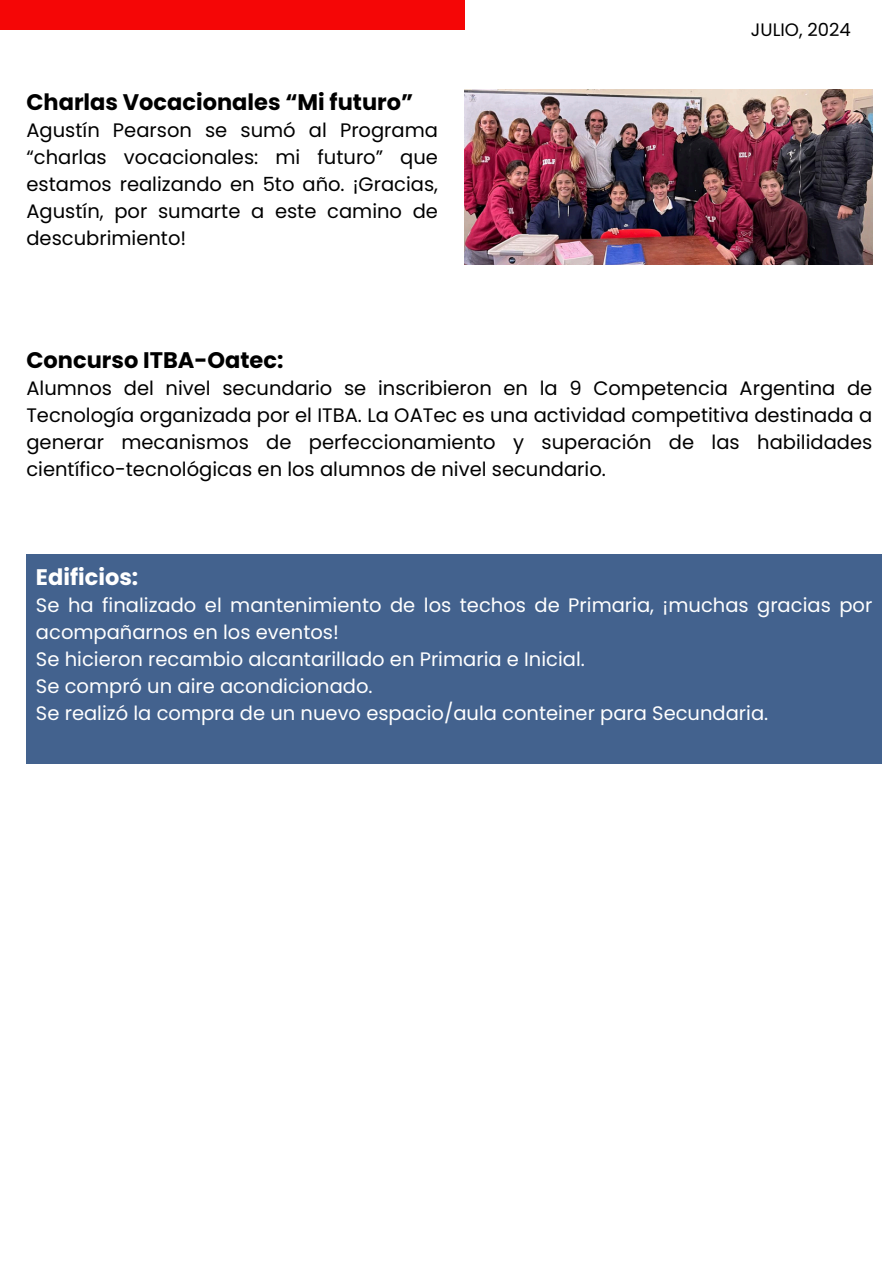
<style>
.page{position:relative;width:894px;height:1264px;background:#fff}
.page>*{position:absolute;margin:0;border:0;box-sizing:border-box;transform-origin:0 0}
.t1{font:700 22.5px "Poppins";color:#000}
.t2{font:700 22.5px "Poppins";color:#fff}
.t3{font:19.5px/27px "Poppins";color:#000;text-align:justify}
.t4{font:19.5px/27px "Poppins";color:#fff}
.t5{font:18px "Poppins";color:#000}
</style>
<div class="page">
<div style="left:0;top:0;width:464px;height:30px;background:#f50606"></div>
<img style="left:464px;top:89px;width:407px;height:176px">
<div style="left:26px;top:554px;width:855px;height:210px;background:#43628e"></div>
<h1 class="t1" style="left:26px;top:86px;width:388px">Charlas Vocacionales “Mi futuro”</h1>
<p class="t3" style="left:26px;top:116px;width:413px">Agustín Pearson se sumó al Programa “charlas vocacionales: mi futuro” que estamos realizando en 5to año. ¡Gracias, Agustín, por sumarte a este camino de descubrimiento!</p>
<p class="t5" style="left:750px;top:17px;width:101px">JULIO, 2024</p>
<p class="t1" style="left:26px;top:344px;width:258px">Concurso ITBA-Oatec:</p>
<p class="t3" style="left:26px;top:375px;width:847px">Alumnos del nivel secundario se inscribieron en la 9 Competencia Argentina de Tecnología organizada por el ITBA. La OATec es una actividad competitiva destinada a generar mecanismos de perfeccionamiento y superación de las habilidades científico-tecnológicas en los alumnos de nivel secundario.</p>
<p class="t2" style="left:36px;top:561px;width:104px">Edificios:</p>
<p class="t4" style="left:36px;top:592px;width:837px">Se ha finalizado el mantenimiento de los techos de Primaria, ¡muchas gracias por acompañarnos en los eventos!</p>
<p class="t4" style="left:36px;top:646px;width:550px">Se hicieron recambio alcantarillado en Primaria e Inicial.</p>
<p class="t4" style="left:36px;top:673px;width:338px">Se compró un aire acondicionado.</p>
<p class="t4" style="left:36px;top:700px;width:733px">Se realizó la compra de un nuevo espacio/aula conteiner para Secundaria.</p>
</div>
